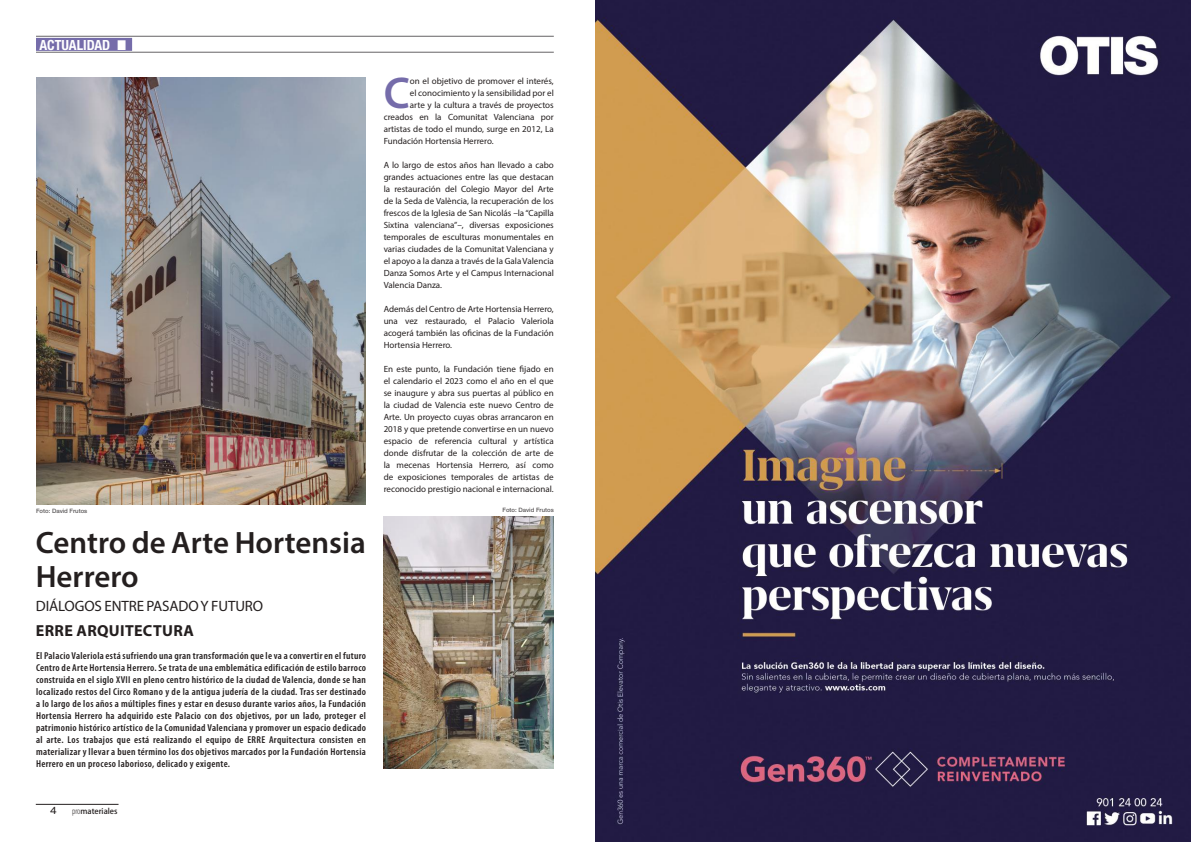
<style>
.page{position:relative;width:1191px;height:842px;background:#fff}
.page>*{position:absolute;margin:0;border:0;box-sizing:border-box;transform-origin:0 0}
.t1{font:600 44.6px "Myriad Pro";color:#756caa}
.t2{font:600 31px/33px "Myriad Pro";color:#241f1f}
.t3{font:700 16px "Myriad Pro";letter-spacing:.02em;color:#241f1f}
.t4{font:15px "Myriad Pro";letter-spacing:-.01em;color:#241f1f}
.t5{font:700 condensed 14px "Helvetica Neue";color:#fff}
.t6{font:600 condensed 10px/12px "Myriad Pro";letter-spacing:.03em;color:#241f1f;text-align:justify}
.t7{font:expanded 10px "Helvetica Neue";color:#241f1f}
.t8{font:9px/12px "Myriad Pro";color:#241f1f;text-align:justify}
.t9{font:500 7.8px "Koz Go Std";color:#241f1f}
.t10{font:500 6px "Helvetica Neue";color:#5a5758}
.s1{font-family:"Arial Narrow";font-weight:400;font-stretch:normal;font-size:21px}
.s2{font-family:"Myriad Pro";font-weight:300;font-stretch:condensed;font-size:9.1px}
</style>
<div class="page">
<div style="left:36px;top:38px;width:96px;height:13px;background:#756caa"></div>
<hr style="left:36px;top:52px;width:518px;height:1px;background:#656365">
<hr style="left:36px;top:36px;width:518px;height:1px;background:#656365">
<hr style="left:36px;top:804px;width:82px;height:1px;background:#241f1f">
<img style="left:36px;top:78px;width:330px;height:426px">
<img style="left:384px;top:516px;width:170px;height:252px">
<img style="left:595px;top:0;width:596px;height:842px">
<h3 class="t5" style="left:39px;top:36px;width:90px">ACTUALIDAD <span class="s1">■</span></h3>
<h1 class="t1" style="left:384px;top:65px;width:28px">C</h1>
<p class="t8" style="left:410px;top:75px;width:145px">on el objetivo de promover el interés,</p>
<p class="t8" style="left:410px;top:87px;width:145px">el conocimiento y la sensibilidad por el</p>
<p class="t8" style="left:410px;top:99px;width:145px">arte y la cultura a través de proyectos</p>
<p class="t8" style="left:384px;top:111px;width:172px">creados en la Comunitat Valenciana por</p>
<p class="t8" style="left:384px;top:123px;width:172px">artistas de todo el mundo, surge en 2012, La</p>
<p class="t8" style="left:384px;top:135px;width:111px">Fundación Hortensia Herrero.</p>
<p class="t8" style="left:384px;top:159px;width:172px">A lo largo de estos años han llevado a cabo grandes actuaciones entre las que destacan la restauración del Colegio Mayor del Arte de la Seda de València, la recuperación de los frescos de la Iglesia de San Nicolás –la “Capilla Sixtina valenciana”–, diversas exposiciones temporales de esculturas monumentales en varias ciudades de la Comunitat Valenciana y el apoyo a la danza a través de la Gala Valencia Danza Somos Arte y el Campus Internacional Valencia Danza.</p>
<p class="t8" style="left:384px;top:303px;width:172px">Además del Centro de Arte Hortensia Herrero, una vez restaurado, el Palacio Valeriola acogerá también las oficinas de la Fundación Hortensia Herrero.</p>
<p class="t8" style="left:384px;top:363px;width:172px">En este punto, la Fundación tiene fijado en el calendario el 2023 como el año en el que se inaugure y abra sus puertas al público en la ciudad de Valencia este nuevo Centro de Arte. Un proyecto cuyas obras arrancaron en 2018 y que pretende convertirse en un nuevo espacio de referencia cultural y artística donde disfrutar de la colección de arte de la mecenas Hortensia Herrero, así como de exposiciones temporales de artistas de reconocido prestigio nacional e internacional.</p>
<p class="t10" style="left:36px;top:507px;width:53px">Foto: David Frutos</p>
<p class="t10" style="left:502px;top:506px;width:53px">Foto: David Frutos</p>
<h2 class="t2" style="left:36px;top:526px;width:331px">Centro de Arte Hortensia<br>Herrero</h2>
<h3 class="t4" style="left:36px;top:597px;width:229px">DIÁLOGOS ENTRE PASADO Y FUTURO</h3>
<h3 class="t3" style="left:36px;top:620px;width:159px">ERRE ARQUITECTURA</h3>
<p class="t6" style="left:36px;top:650px;width:331px">El Palacio Valeriola está sufriendo una gran transformación que le va a convertir en el futuro Centro de Arte Hortensia Herrero. Se trata de una emblemática edificación de estilo barroco construida en el siglo XVII en pleno centro histórico de la ciudad de Valencia, donde se han localizado restos del Circo Romano y de la antigua judería de la ciudad. Tras ser destinado a lo largo de los años a múltiples fines y estar en desuso durante varios años, la Fundación Hortensia Herrero ha adquirido este Palacio con dos objetivos, por un lado, proteger el patrimonio histórico artístico de la Comunidad Valenciana y promover un espacio dedicado al arte. Los trabajos que está realizando el equipo de ERRE Arquitectura consisten en materializar y llevar a buen término los dos objetivos marcados por la Fundación Hortensia Herrero en un proceso laborioso, delicado y exigente.</p>
<p class="t7" style="left:50px;top:804px;width:8px">4</p>
<p class="t9" style="left:72px;top:806px;width:47px"><span class="s2">pro</span>materiales</p>
</div>
